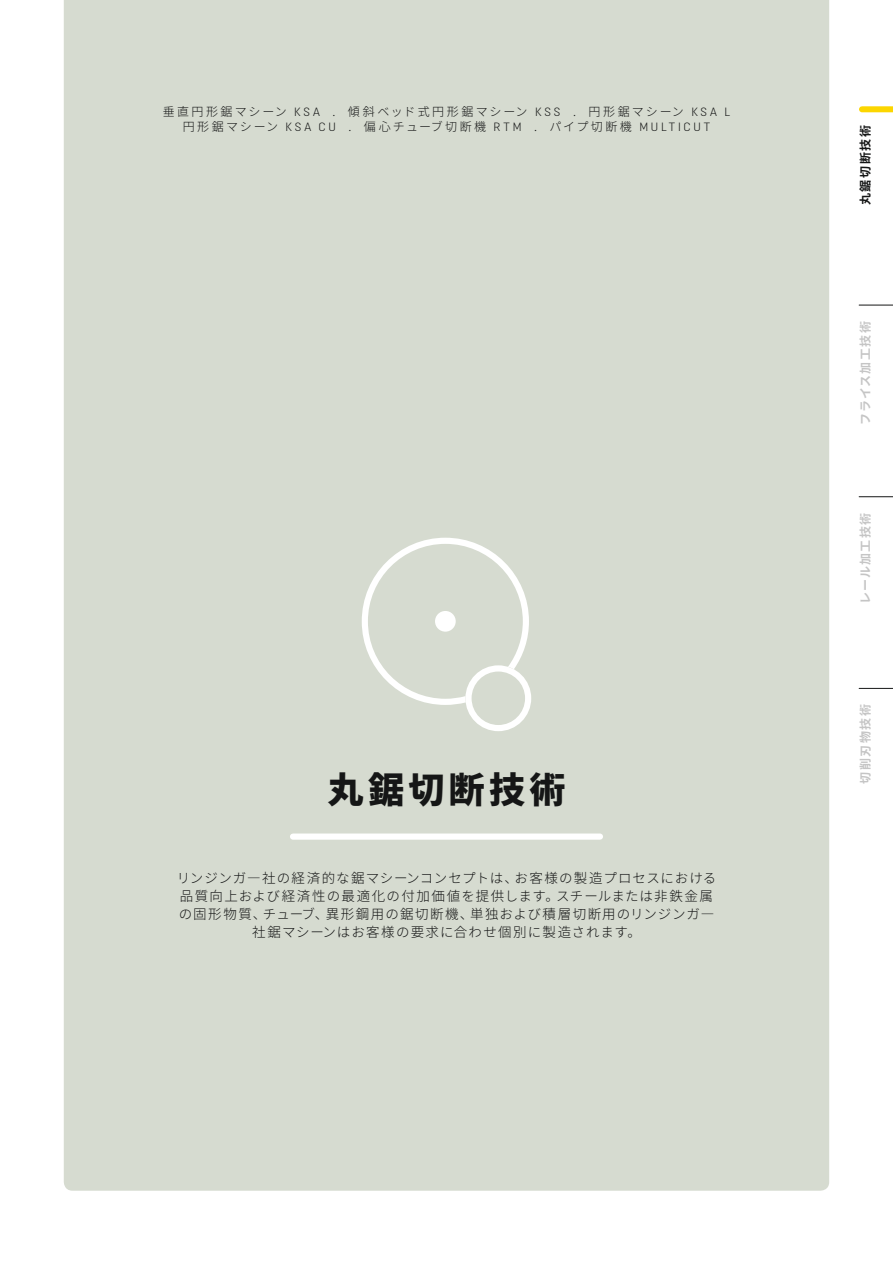
<style>
.page{position:relative;width:893px;height:1263px;background:#fff}
.page>*{position:absolute;margin:0;border:0;box-sizing:border-box;transform-origin:0 0}
.t1{font:900 36px "Noto Sans CJ Kjp";letter-spacing:.12em;color:#151616}
.t2{font:300 13.5px/18px "Noto Sans CJ Kjp";letter-spacing:.08em;color:#151616;text-align:center}
.t3{font:300 12px/15px "Noto Sans CJ Kjp";letter-spacing:.19em;color:#151616}
.t4{font:700 12px "Noto Sans CJ Kjp";letter-spacing:.11em;color:#c5c5c5}
.t5{font:700 12px "Noto Sans CJ Kjp";letter-spacing:.135em;color:#151616}
.t6{font:300 12px "Opinion Pro";color:#151616}
.s1{font-family:"Opinion Pro"}
</style>
<div class="page">
<div style="left:862px;top:106px;width:31px;height:6px;background:#fcd600"></div>
<hr style="left:859px;top:305px;width:34px;height:1px;background:#151616">
<hr style="left:859px;top:496px;width:34px;height:1px;background:#151616">
<hr style="left:859px;top:688px;width:34px;height:1px;background:#151616">
<div style="left:64px;top:0;width:765px;height:1191px;background:#d6dbd0"></div>
<svg style="left:362px;top:538px;width:169px;height:193px;background:#dbdfd6"></svg>
<div style="left:293px;top:833px;width:307px;height:7px;background:#fff"></div>
<p class="t3" style="left:163px;top:104px;width:386px">垂直円形鋸マシーン <span class="s1">KS A</span> . 傾斜ベッド式円形鋸マシーン <span class="s1">KSS</span></p>
<p class="t3" style="left:183px;top:104px;width:547px;text-indent:390px">. 円形鋸マシーン <span class="s1">KS A L</span>円形鋸マシーン <span class="s1">KS A C U</span> . 偏心チューブ切断機 <span class="s1">R TM</span> . パイプ切断機 <span class="s1">M ULTIC</span></p>
<p class="t6" style="left:693px;top:120px;width:18px">UT</p>
<h1 class="t1" style="left:328px;top:769px;width:239px">丸鋸切断技術</h1>
<p class="t2" style="left:177px;top:869px;width:541px">リンジンガ―社の経済的な鋸マシーンコンセプトは、お客様の製造プロセスにおける品質向上および経済性の最適化の付加価値を提供します。スチールまたは非鉄金属の固形物質、チューブ、異形鋼用の鋸切断機、単独および積層切断用のリンジンガ―社鋸マシーンはお客様の要求に合わせ個別に製造されます。</p>
<p class="t5" style="left:859px;top:205px;width:82px;rotate:-90deg">丸鋸切断技術</p>
<p class="t4" style="left:859px;top:425px;width:105px;rotate:-90deg">フライス加工技術</p>
<p class="t4" style="left:859px;top:604px;width:93px;rotate:-90deg">レール加工技術</p>
<p class="t4" style="left:859px;top:784px;width:81px;rotate:-90deg">切削刃物技術</p>
</div>
